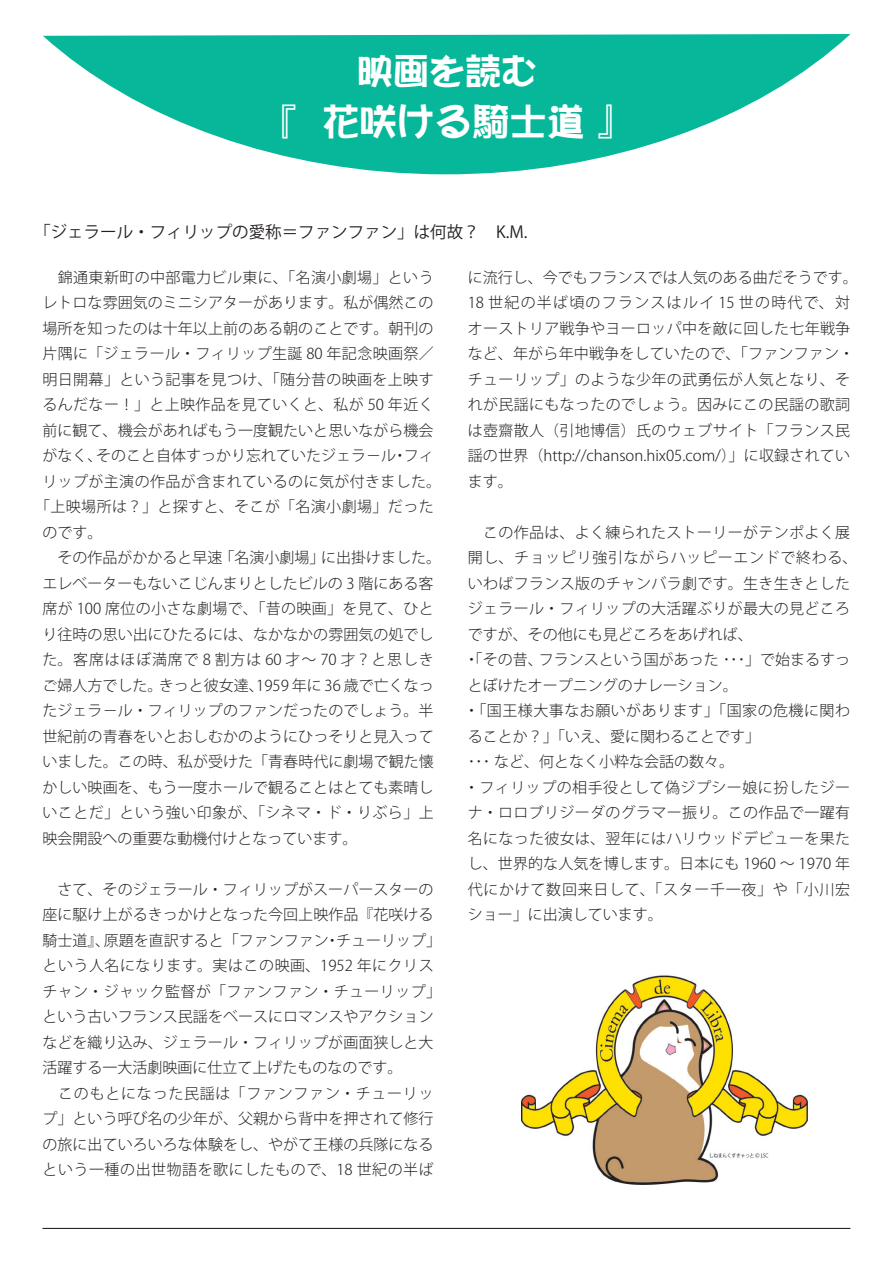
<style>
.page{position:relative;width:893px;height:1263px;background:#fff}
.page>*{position:absolute;margin:0;border:0;box-sizing:border-box;transform-origin:0 0}
.t1{font:37.5px "DFPOP1 Std W9";color:#fff}
.t2{font:36px "DFPOP1 Std W9";color:#fff}
.t3{font:16.5px "Koz Go Pro";color:#231f20}
.t4{font:300 15px/25.5px "Koz Go Pro";letter-spacing:.005em;color:#231f20}
.t5{font:300 15px/25.5px "Koz Go Pro";letter-spacing:.025em;color:#231f20;text-align:right}
.t6{font:300 15px/25.5px "Koz Go Pro";letter-spacing:.03em;color:#231f20}
.t7{font:300 15px "Koz Go Pro";letter-spacing:.05em;color:#231f20}
</style>
<div class="page">
<img style="left:521px;top:975px;width:287px;height:209px">
<svg style="left:43px;top:34px;width:807px;height:141px;fill:#07b799"></svg>
<hr style="left:43px;top:1228px;width:807px;height:1px;background:#231f20">
<p class="t1" style="left:260px;top:101px;width:39px">『</p>
<p class="t2" style="left:357px;top:52px;width:182px">映画を読む</p>
<p class="t1" style="left:322px;top:101px;width:314px">花咲ける騎士道『</p>
<p class="t3" style="left:34px;top:221px;width:495px">「ジェラール・フィリップの愛称＝ファンファン」は何故？　 M.K .</p>
<p class="t5" style="left:43px;top:264px;width:393px">　錦通東新町の中部電力ビル東に、「名演小劇場」というレトロな雰囲気のミニシアターがあります。私が偶然この場所を知ったのは十年以上前のある朝のことです。朝刊の片隅に「ジェラール・フィリップ生誕 80 年記念映画祭／明日開幕」という記事を見つけ、「随分昔の映画を上映するんだなー！」と上映作品を見ていくと、私が 50 年近く前に観て、機会があればもう一度観たいと思いながら機会フィ</p>
<p class="t4" style="left:96px;top:443px;width:302px">そのこと自体すっかり忘れていたジェラ－ル</p>
<p class="t4" style="left:43px;top:443px;width:61px">がなく、</p>
<p class="t5" style="left:43px;top:468px;width:400px">リップが主演の作品が含まれているのに気が付きました。</p>
<p class="t6" style="left:35px;top:494px;width:400px">「上映場所は？」と探すと、そこが「名演小劇場」だった</p>
<p class="t4" style="left:43px;top:519px;width:61px">のです。</p>
<p class="t4" style="left:321px;top:545px;width:121px">に出掛けました。</p>
<p class="t4" style="left:392px;top:443px;width:16px">・</p>
<p class="t4" style="left:43px;top:545px;width:182px">　その作品がかかると早速</p>
<p class="t4" style="left:43px;top:570px;width:393px">エレベーターもないこじんまりとしたビルの 3 階にある客</p>
<p class="t5" style="left:43px;top:596px;width:393px">席が 100 席位の小さな劇場で、「昔の映画」を見て、ひと</p>
<p class="t4" style="left:43px;top:621px;width:393px">り往時の思い出にひたるには、なかなかの雰囲気の処でし</p>
<p class="t7" style="left:43px;top:650px;width:393px">た。客席はほぼ満席で 8 割方は 60 才～ 70 才？と思しき</p>
<p class="t4" style="left:256px;top:672px;width:179px">1959 年に 36 歳で亡くなっ</p>
<p class="t4" style="left:219px;top:545px;width:106px">「名演小劇場」</p>
<p class="t4" style="left:43px;top:672px;width:393px">ご婦人方でした。<br>たジェラ－ル・フィリップのファンだったのでしょう。半世紀前の青春をいとおしむかのようにひっそりと見入っていました。この時、私が受けた「青春時代に劇場で観た懐かしい映画を、もう一度ホールで観ることはとても素晴しいことだ」という強い印象が、「シネマ・ド・りぶら」上映会開設への重要な動機付けとなっています。</p>
<p class="t4" style="left:43px;top:876px;width:393px">　さて、そのジェラール・フィリップがスーパースターの</p>
<p class="t4" style="left:43px;top:902px;width:393px">座に駆け上がるきっかけとなった今回上映作品『花咲ける</p>
<p class="t4" style="left:336px;top:927px;width:106px">チューリップ「</p>
<p class="t4" style="left:159px;top:672px;width:107px">きっと彼女達、</p>
<p class="t4" style="left:104px;top:927px;width:227px">原題を直訳すると「ファンファン</p>
<p class="t4" style="left:43px;top:927px;width:400px">騎士道』、<br>という人名になります。実はこの映画、1952 年にクリスチャン・ジャック監督が「ファンファン・チューリップ「という古いフランス民謡をベースにロマンスやアクションなどを織り込み、ジェラール・フィリップが画面狭しと大活躍する一大活劇映画に仕立て上げたものなのです。</p>
<p class="t4" style="left:43px;top:1080px;width:393px;text-align:justify">　このもとになった民謡は「ファンファン・チューリップ」という呼び名の少年が、父親から背中を押されて修行の旅に出ていろいろな体験をし、やがて王様の兵隊になるという一種の出世物語を歌にしたもので、18 世紀の半ば</p>
<p class="t4" style="left:325px;top:927px;width:16px">・</p>
<p class="t4" style="left:468px;top:264px;width:391px">に流行し、今でもフランスでは人気のある曲だそうです。<br>18 世紀の半ば頃のフランスはルイ 15 世の時代で、対オーストリア戦争やヨーロッパ中を敵に回した七年戦争など、年がら年中戦争をしていたので、「ファンファン・チューリップ」のような少年の武勇伝が人気となり、それが民謡にもなったのでしょう。因みにこの民謡の歌詞は壺齋散人（引地博信）氏のウェブサイト「フランス民謡の世界（http://chanson.hix05.com/）」に収録されています。</p>
<p class="t4" style="left:468px;top:519px;width:391px">　この作品は、よく練られたストーリーがテンポよく展開し、チョッピリ強引ながらハッピーエンドで終わる、いわばフランス版のチャンバラ劇です。生き生きとしたジェラール・フィリップの大活躍ぶりが最大の見どころですが、その他にも見どころをあげれば、</p>
<p class="t4" style="left:760px;top:647px;width:91px">で始まるすっ</p>
<p class="t4" style="left:539px;top:647px;width:215px">フランスという国があった･･･｣</p>
<p class="t4" style="left:464px;top:647px;width:275px">・｢その昔、<br>とぼけたオープニングのナレーション。</p>
<p class="t6" style="left:464px;top:698px;width:388px">・「国王様大事なお願いがあります」「国家の危機に関わることか？」「いえ、愛に関わることです「</p>
<p class="t4" style="left:468px;top:749px;width:268px">･･･など、何となく小粋な会話の数々。</p>
<p class="t4" style="left:464px;top:774px;width:388px;text-align:justify">・フィリップの相手役として偽ジプシー娘に扮したジーナ・ロロブリジーダのグラマー振り。この作品で一躍有名になった彼女は、翌年にはハリウッドデビューを果たし、世界的な人気を博します。日本にも 1960 ～ 1970 年代にかけて数回来日して、「スター千一夜」や「小川宏ショー」に出演しています。</p>
</div>
